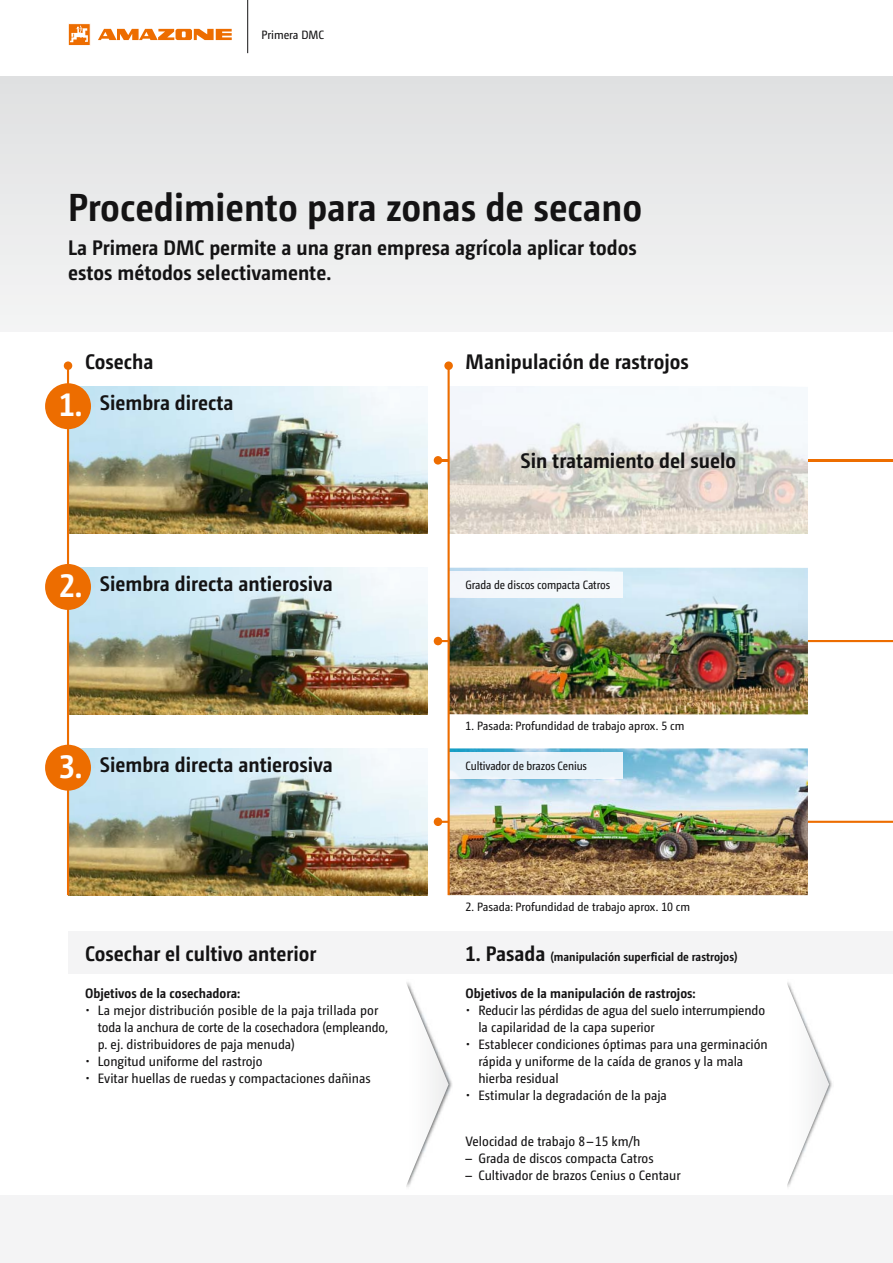
<style>
.page{position:relative;width:893px;height:1263px;background:#fff}
.page>*{position:absolute;margin:0;border:0;box-sizing:border-box;transform-origin:0 0}
.t1{font:700 39px "Camingo Dos Pro S Cd";color:#141314}
.t2{font:700 32.4px "Camingo Dos Pro S Cd";color:#fff}
.t3{font:700 21px/25.2px "Camingo Dos Pro S Cd";color:#141314}
.t4{font:13.5px/17px "Camingo Dos Pro S Cd";color:#141314}
.t5{font:700 13.5px "Camingo Dos Pro S Cd";color:#141314}
.t6{font:12px "Camingo Dos Pro S Cd";letter-spacing:-.005em;color:#141314}
.t7{font:12px "Camingo Dos Pro S Cd";letter-spacing:-.005em;color:#141314;scale:.95 1}
.t8{font:700 12px "Camingo Dos Pro S Cd";color:#141314}
.s1{font-size:21px}
</style>
<div class="page">
<div style="left:0;top:77px;width:893px;height:255px;background:#eaebeb"></div>
<div style="left:68px;top:931px;width:825px;height:43px;background:#f4f4f5"></div>
<div style="left:0;top:1195px;width:893px;height:68px;background:#f4f4f5"></div>
<hr style="left:438px;top:821px;width:455px;height:2px;background:#ed6d00">
<div style="left:434px;top:817px;width:8px;height:9px;background:#ed6d00;border-radius:50%"></div>
<hr style="left:438px;top:640px;width:455px;height:2px;background:#ed6d00">
<div style="left:434px;top:637px;width:8px;height:8px;background:#ed6d00;border-radius:50%"></div>
<hr style="left:438px;top:459px;width:455px;height:2px;background:#ed6d00">
<div style="left:434px;top:456px;width:8px;height:9px;background:#ed6d00;border-radius:50%"></div>
<img style="left:69px;top:387px;width:358px;height:147px">
<img style="left:69px;top:568px;width:358px;height:146px">
<img style="left:69px;top:748px;width:358px;height:147px">
<img style="left:450px;top:748px;width:358px;height:147px">
<img style="left:450px;top:568px;width:358px;height:146px">
<div style="left:450px;top:572px;width:173px;height:25px;background:#f4f8fb"></div>
<div style="left:450px;top:753px;width:173px;height:25px;background:#e7f2f9"></div>
<img style="left:450px;top:387px;width:306px;height:147px">
<img style="left:756px;top:387px;width:52px;height:147px">
<svg style="left:406px;top:982px;width:43px;height:204px"></svg>
<svg style="left:787px;top:982px;width:42px;height:204px"></svg>
<hr style="left:67px;top:366px;width:2px;height:529px;background:#ed6d00">
<div style="left:64px;top:361px;width:8px;height:9px;background:#ed6d00;border-radius:50%"></div>
<hr style="left:448px;top:366px;width:2px;height:529px;background:#ed6d00">
<div style="left:444px;top:361px;width:9px;height:9px;background:#ed6d00;border-radius:50%"></div>
<div style="left:45px;top:383px;width:46px;height:46px;background:#ed6d00;border-radius:50%"></div>
<div style="left:45px;top:564px;width:46px;height:46px;background:#ed6d00;border-radius:50%"></div>
<div style="left:45px;top:745px;width:46px;height:46px;background:#ed6d00;border-radius:50%"></div>
<hr style="left:247px;top:0;width:1px;height:53px;background:#141314">
<div style="left:68px;top:24px;width:22px;height:22px;background:#ed6d00"></div>
<div style="left:68px;top:23px;width:22px;height:23px;border:1px solid #fff"></div>
<svg style="left:70px;top:25px;width:18px;height:17px"></svg>
<svg style="left:98px;top:29px;width:134px;height:11px"></svg>
<p class="t6" style="left:261px;top:30px;width:64px">Primera DMC</p>
<h1 class="t1" style="left:68px;top:191px;width:576px">Procedimiento para zonas de secano</h1>
<h3 class="t3" style="left:68px;top:237px;width:570px">La Primera DMC permite a una gran empresa agrícola aplicar todos estos métodos selectivamente.</h3>
<h3 class="t3" style="left:85px;top:350px;width:70px">Cosecha</h3>
<h3 class="t3" style="left:466px;top:350px;width:225px">Manipulación de rastrojos</h3>
<h2 class="t2" style="left:59px;top:392px;width:25px">1.</h2>
<h3 class="t3" style="left:100px;top:392px;width:135px">Siembra directa</h3>
<h3 class="t3" style="left:520px;top:450px;width:217px">Sin tratamiento del suelo</h3>
<h2 class="t2" style="left:59px;top:573px;width:25px">2.</h2>
<h3 class="t3" style="left:100px;top:573px;width:234px">Siembra directa antierosiva</h3>
<p class="t7" style="left:466px;top:580px;width:154px">Grada de discos compacta Catros</p>
<p class="t6" style="left:466px;top:721px;width:220px">1. Pasada: Profundidad de trabajo aprox. 5 cm</p>
<h2 class="t2" style="left:59px;top:753px;width:25px">3.</h2>
<h3 class="t3" style="left:100px;top:753px;width:234px">Siembra directa antierosiva</h3>
<p class="t7" style="left:466px;top:761px;width:129px">Cultivador de brazos Cenius</p>
<p class="t6" style="left:466px;top:901px;width:226px">2. Pasada: Profundidad de trabajo aprox. 10 cm</p>
<h3 class="t3" style="left:85px;top:942px;width:233px">Cosechar el cultivo anterior</h3>
<p class="t8" style="left:466px;top:952px;width:273px"><span class="s1">1. Pasada</span> (manipulación superficial de rastrojos)</p>
<p class="t5" style="left:85px;top:988px;width:156px">Objetivos de la cosechadora:</p>
<p class="t4" style="left:98px;top:1002px;width:292px;text-indent:-13px">• La mejor distribución posible de la paja trillada por toda la anchura de corte de la cosechadora (empleando, p. ej. distribuidores de paja menuda)</p>
<p class="t4" style="left:85px;top:1054px;width:179px">• Longitud uniforme del rastrojo</p>
<p class="t4" style="left:85px;top:1071px;width:287px">• Evitar huellas de ruedas y compactaciones dañinas</p>
<p class="t5" style="left:466px;top:988px;width:231px">Objetivos de la manipulación de rastrojos:</p>
<p class="t4" style="left:478px;top:1002px;width:288px;text-indent:-13px">• Reducir las pérdidas de agua del suelo interrumpiendo la capilaridad de la capa superior</p>
<p class="t4" style="left:478px;top:1037px;width:291px;text-indent:-13px">• Establecer condiciones óptimas para una germinación rápida y uniforme de la caída de granos y la mala hierba residual</p>
<p class="t4" style="left:466px;top:1088px;width:203px">• Estimular la degradación de la paja</p>
<p class="t4" style="left:466px;top:1133px;width:176px">Velocidad de trabajo 8 – 15 km/h</p>
<p class="t4" style="left:466px;top:1150px;width:189px">– Grada de discos compacta Catros</p>
<p class="t4" style="left:466px;top:1167px;width:217px">– Cultivador de brazos Cenius o Centaur</p>
</div>
